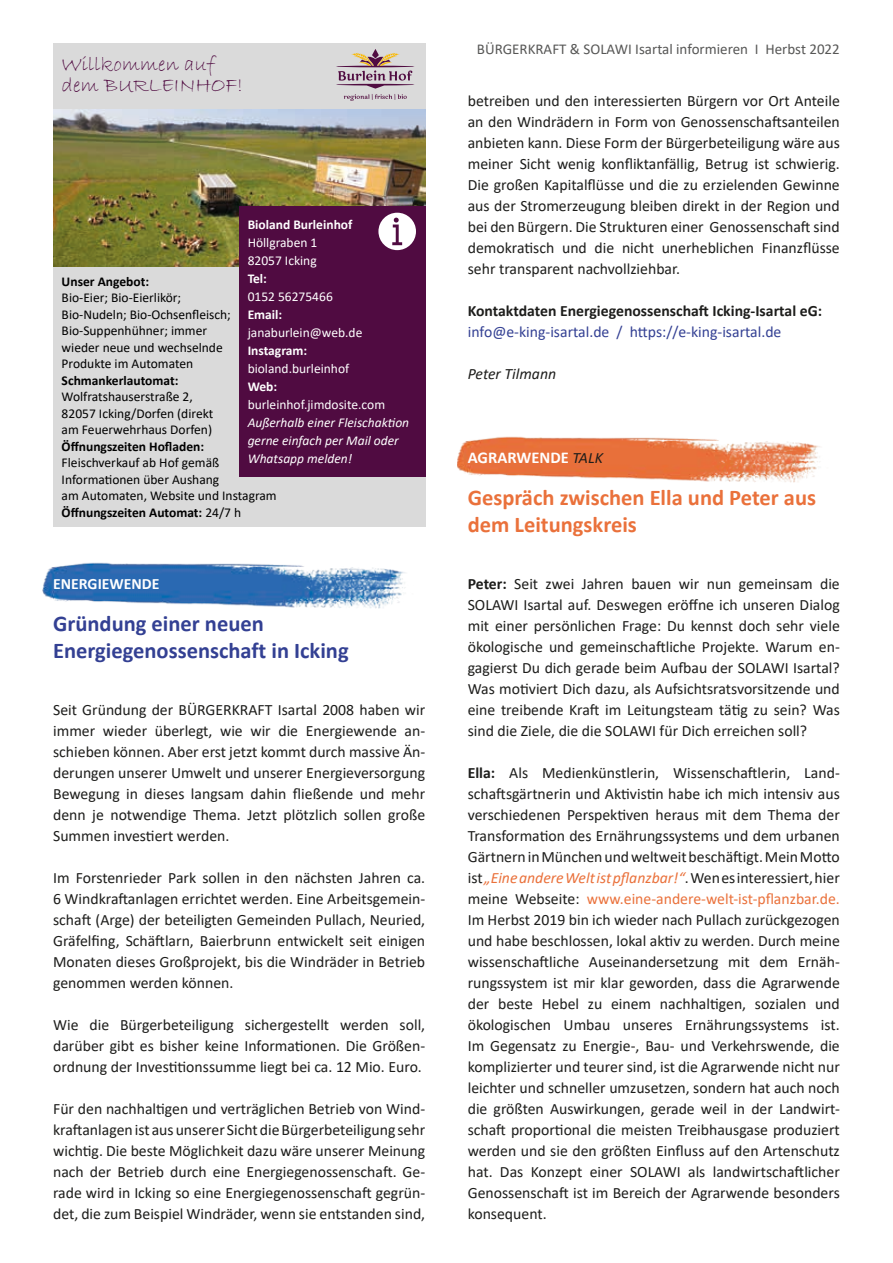
<style>
.page{position:relative;width:893px;height:1263px;background:#fff}
.page>*{position:absolute;margin:0;border:0;box-sizing:border-box;transform-origin:0 0}
.t1{font:700 22.5px/27px "Calibri";color:#334093}
.t2{font:700 22.5px/27px "Calibri";color:#ea713b}
.t3{font:21px/21px "Bradley Hand ITC";color:#500b41}
.t4{font:700 16.5px "Calibri";color:#fff}
.t5{font:15.75px/21px "Calibri";color:#1d1d1b;text-align:justify}
.t6{font:700 15.75px "Calibri";color:#1d1d1b}
.t7{font:15.75px "Calibri";color:#334093}
.t8{font:700 15.75px "Calibri";color:#fff}
.t9{font:italic 15.75px "Calibri";color:#1d1d1b}
.t10{font:15px "Calibri";color:#575756}
.t11{font:13.5px/16.5px "Calibri";color:#000}
.t12{font:13.5px/18px "Calibri";color:#fff}
.t13{font:italic 13.5px/18px "Calibri";color:#fff}
.t14{font:700 13.5px "Calibri";color:#000}
.t15{font:700 13.5px "Calibri";color:#fff}
.s1{font-weight:700}
.s2{font-weight:400;font-style:italic;font-size:15.75px;color:#1d1d1b}
.s3{font-style:italic;color:#ea713b}
.s4{color:#ea713b}
</style>
<div class="page">
<img style="left:43px;top:562px;width:362px;height:47px">
<img style="left:457px;top:436px;width:363px;height:47px">
<div style="left:53px;top:43px;width:372px;height:483px;background:#dadada"></div>
<svg style="left:336px;top:49px;width:79px;height:52px"></svg>
<img style="left:53px;top:110px;width:372px;height:157px">
<div style="left:239px;top:206px;width:186px;height:270px;background:#500b41"></div>
<svg style="left:378px;top:213px;width:38px;height:37px"></svg>
<h2 class="t3" style="left:62px;top:55px;width:183px">Willkommen auf dem BURLEINHOF!</h2>
<p class="t15" style="left:248px;top:215px;width:106px">Bioland Burleinhof</p>
<p class="t12" style="left:248px;top:233px;width:71px">Höllgraben 1<br>82057 Icking</p>
<p class="t15" style="left:248px;top:269px;width:21px">Tel:</p>
<p class="t12" style="left:248px;top:287px;width:87px">0152 56275466</p>
<p class="t15" style="left:248px;top:305px;width:36px">Email:</p>
<p class="t12" style="left:248px;top:323px;width:116px">janaburlein@web.de</p>
<p class="t15" style="left:248px;top:341px;width:61px">Instagram:</p>
<p class="t12" style="left:248px;top:359px;width:103px">bioland.burleinhof</p>
<p class="t15" style="left:248px;top:377px;width:31px">Web:</p>
<p class="t12" style="left:248px;top:395px;width:139px">burleinhof.jimdosite.com</p>
<p class="t13" style="left:248px;top:413px;width:163px">Außerhalb einer Fleischaktion gerne einfach per Mail oder<br>Whatsapp melden!</p>
<p class="t14" style="left:62px;top:272px;width:89px">Unser Angebot:</p>
<p class="t11" style="left:62px;top:289px;width:171px">Bio-Eier; Bio-Eierlikör;<br>Bio-Nudeln; Bio-Ochsenfleisch;<br>Bio-Suppenhühner; immer wieder neue und wechselnde<br>Produkte im Automaten</p>
<p class="t14" style="left:62px;top:371px;width:118px">Schmankerlautomat:</p>
<p class="t11" style="left:62px;top:388px;width:153px">Wolfratshauserstraße 2,<br>82057 Icking/Dorfen (direkt am Feuerwehrhaus Dorfen)</p>
<p class="t14" style="left:62px;top:437px;width:144px">Öffnungszeiten Hofladen:</p>
<p class="t11" style="left:62px;top:454px;width:217px">Fleischverkauf ab Hof gemäß<br>Informationen über Aushang<br>am Automaten, Website und Instagram<br><span class="s1">Öffnungszeiten Automat:</span> 24/7 h</p>
<p class="t8" style="left:53px;top:573px;width:108px">ENERGIEWENDE</p>
<h1 class="t1" style="left:53px;top:610px;width:297px">Gründung einer neuen<br>Energiegenossenschaft in Icking</h1>
<p class="t5" style="left:53px;top:699px;width:374px">Seit Gründung der BÜRGERKRAFT Isartal 2008 haben wir immer wieder überlegt, wie wir die Energiewende an&shy;schieben können. Aber erst jetzt kommt durch massive Än&shy;derungen unserer Umwelt und unserer Energieversorgung Bewegung in dieses langsam dahin fließende und mehr denn je notwendige Thema. Jetzt plötzlich sollen große Summen investiert werden.</p>
<p class="t5" style="left:53px;top:867px;width:374px">Im Forstenrieder Park sollen in den nächsten Jahren ca.<br>6 Windkraftanlagen errichtet werden. Eine Arbeitsgemein&shy;schaft (Arge) der beteiligten Gemeinden Pullach, Neuried, Gräfelfing, Schäftlarn, Baierbrunn entwickelt seit einigen Monaten dieses Großprojekt, bis die Windräder in Betrieb genommen werden können.</p>
<p class="t5" style="left:53px;top:1014px;width:374px">Wie die Bürgerbeteiligung sichergestellt werden soll, darüber gibt es bisher keine Informationen. Die Größen&shy;ordnung der Investitionssumme liegt bei ca. 12 Mio. Euro.</p>
<p class="t5" style="left:53px;top:1098px;width:374px">Für den nachhaltigen und verträglichen Betrieb von Wind&shy;kraftanlagen ist aus unserer Sicht die Bürgerbeteiligung sehr wichtig. Die beste Möglichkeit dazu wäre unserer Meinung nach der Betrieb durch eine Energiegenossenschaft. Ge&shy;rade wird in Icking so eine Energiegenossenschaft gegrün&shy;det, die zum Beispiel Windräder, wenn sie entstanden sind,</p>
<p class="t10" style="left:477px;top:38px;width:364px">BÜRGERKRAFT &amp; SOLAWI Isartal informieren I Herbst 2022</p>
<p class="t5" style="left:468px;top:90px;width:374px">betreiben und den interessierten Bürgern vor Ort Anteile an den Windrädern in Form von Genossenschaftsanteilen anbieten kann. Diese Form der Bürgerbeteiligung wäre aus meiner Sicht wenig konfliktanfällig, Betrug ist schwierig.<br>Die großen Kapitalflüsse und die zu erzielenden Gewinne aus der Stromerzeugung bleiben direkt in der Region und bei den Bürgern. Die Strukturen einer Genossenschaft sind demokratisch und die nicht unerheblichen Finanzflüsse sehr transparent nachvollziehbar.</p>
<p class="t6" style="left:468px;top:300px;width:356px">Kontaktdaten Energiegenossenschaft Icking-Isartal eG:</p>
<p class="t7" style="left:468px;top:321px;width:315px">info@e-king-isartal.de / https://e-king-isartal.de</p>
<p class="t9" style="left:468px;top:363px;width:90px">Peter Tilmann</p>
<p class="t4" style="left:468px;top:446px;width:137px">AGRARWENDE <span class="s2">TALK</span></p>
<h1 class="t2" style="left:468px;top:484px;width:350px">Gespräch zwischen Ella und Peter aus dem Leitungskreis</h1>
<p class="t5" style="left:468px;top:573px;width:374px"><span class="s1">Peter:</span> Seit zwei Jahren bauen wir nun gemeinsam die SOLAWI Isartal auf. Deswegen eröffne ich unseren Dialog mit einer persönlichen Frage: Du kennst doch sehr viele ökologische und gemeinschaftliche Projekte. Warum en&shy;gagierst Du dich gerade beim Aufbau der SOLAWI Isartal?<br>Was motiviert Dich dazu, als Aufsichtsratsvorsitzende und eine treibende Kraft im Leitungsteam tätig zu sein? Was sind die Ziele, die die SOLAWI für Dich erreichen soll?</p>
<p class="t5" style="left:468px;top:762px;width:374px"><span class="s1">Ella:</span> Als Medienkünstlerin, Wissenschaftlerin, Land&shy;schaftsgärtnerin und Aktivistin habe ich mich intensiv aus verschiedenen Perspektiven heraus mit dem Thema der Transformation des Ernährungssystems und dem urbanen Gärtnern in München und weltweit beschäftigt. Mein Motto ist <span class="s3">„Eine andere Welt ist pflanzbar!“</span>. Wen es interessiert, hier meine Webseite: <span class="s4">www.eine-andere-welt-ist-pflanzbar.de.<br></span>Im Herbst 2019 bin ich wieder nach Pullach zurückgezogen und habe beschlossen, lokal aktiv zu werden. Durch meine wissenschaftliche Auseinandersetzung mit dem Ernäh&shy;rungssystem ist mir klar geworden, dass die Agrarwende der beste Hebel zu einem nachhaltigen, sozialen und ökologischen Umbau unseres Ernährungssystems ist.<br>Im Gegensatz zu Energie-, Bau- und Verkehrswende, die komplizierter und teurer sind, ist die Agrarwende nicht nur leichter und schneller umzusetzen, sondern hat auch noch die größten Auswirkungen, gerade weil in der Landwirt&shy;schaft proportional die meisten Treibhausgase produziert werden und sie den größten Einfluss auf den Artenschutz hat. Das Konzept einer SOLAWI als landwirtschaftlicher Genossenschaft ist im Bereich der Agrarwende besonders konsequent.</p>
</div>
